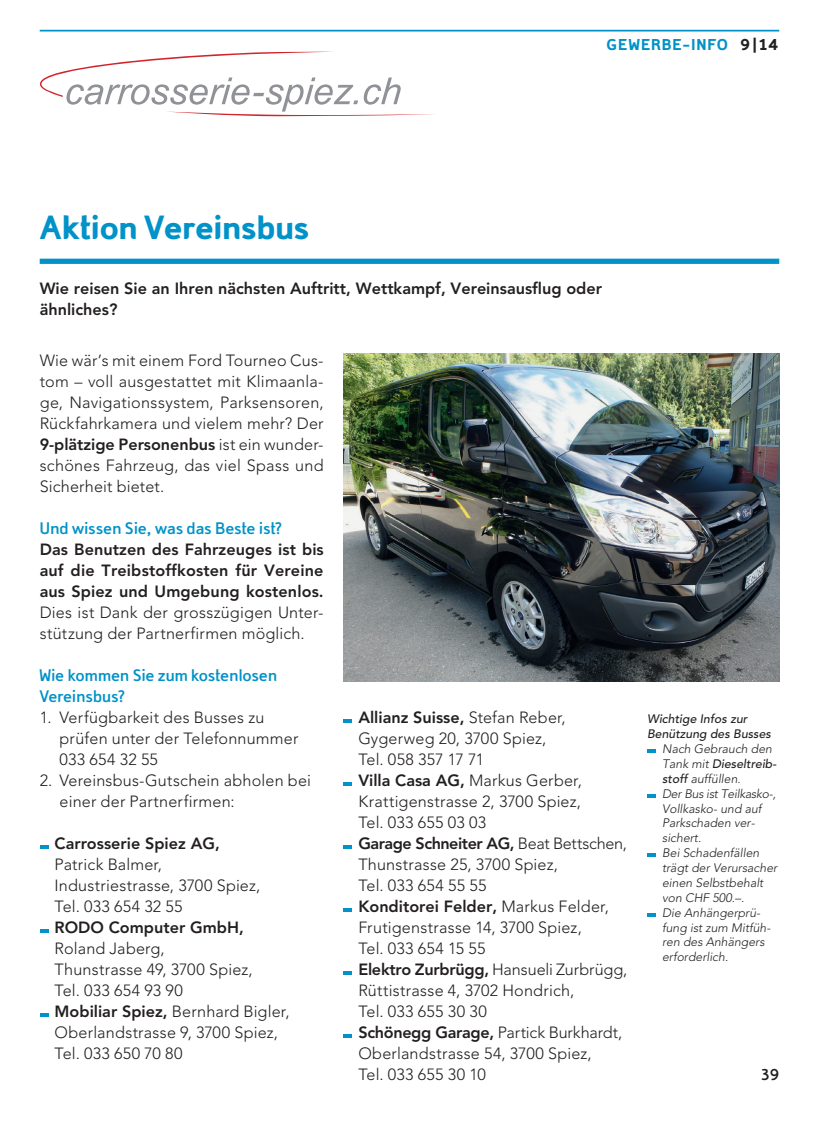
<style>
.page{position:relative;width:819px;height:1141px;background:#fff}
.page>*{position:absolute;margin:0;border:0;box-sizing:border-box;transform-origin:0 0}
._02_Titel{font:900 35px "Domestos 98";letter-spacing:.025em;color:#0092c8}
._05_Zwischentitel_bl{font:700 17.5px/21px "Domestos 98";letter-spacing:.02em;color:#0092c8}
.t1{font:900 16.45px "Domestos 98";letter-spacing:.09em;color:#0092c8}
.t2{font:900 16.45px "Domestos 98";color:#231f20}
._01_Rubrik{font:700 16.45px "Domestos 98";color:#231f20}
._07_GT_Einzug{font:300 16.1px/21px "Avenir";letter-spacing:.01em;color:#231f20}
._06_Grundtext{font:300 16.1px/21px "Avenir";letter-spacing:.015em;color:#231f20;text-align:justify}
._06_Grundtext-2{font:800 16.1px/21px "Avenir";letter-spacing:.005em;color:#231f20;text-align:justify}
._04_Lead_klein{font:800 16.1px/21px "Avenir";color:#231f20}
._08_Legenden{font:italic 300 12.25px/14.9px "Avenir";color:#231f20}
._08_Legenden-2{font:italic 500 12.25px "Avenir";color:#231f20}
.s1{font-weight:800}
.s2{font-weight:300}
.s3{font-weight:500}
</style>
<div class="page">
<hr style="left:40px;top:30px;width:739px;height:2px;background:#0092c8">
<div style="left:40px;top:259px;width:739px;height:5px;background:#0092c8"></div>
<svg style="left:343px;top:719px;width:9px;height:4px"></svg>
<svg style="left:343px;top:782px;width:9px;height:4px"></svg>
<svg style="left:343px;top:845px;width:9px;height:4px"></svg>
<svg style="left:343px;top:908px;width:9px;height:4px"></svg>
<svg style="left:343px;top:971px;width:9px;height:4px"></svg>
<svg style="left:343px;top:1034px;width:9px;height:4px"></svg>
<svg style="left:40px;top:845px;width:9px;height:4px"></svg>
<svg style="left:40px;top:929px;width:9px;height:4px"></svg>
<svg style="left:40px;top:1013px;width:9px;height:4px"></svg>
<img style="left:343px;top:354px;width:436px;height:327px">
<svg style="left:647px;top:749px;width:9px;height:4px"></svg>
<svg style="left:647px;top:794px;width:9px;height:4px"></svg>
<svg style="left:647px;top:853px;width:9px;height:4px"></svg>
<svg style="left:647px;top:913px;width:9px;height:4px"></svg>
<svg style="left:40px;top:52px;width:394px;height:64px"></svg>
<p class="t1" style="left:607px;top:35px;width:122px">GEWERBE-INFO</p>
<p class="t2" style="left:740px;top:35px;width:39px">9|14</p>
<p class="_02_Titel" style="left:40px;top:206px;width:271px">Aktion Vereinsbus</p>
<p class="_04_Lead_klein" style="left:40px;top:278px;width:564px">Wie reisen Sie an Ihren nächsten Auftritt, Wettkampf, Vereinsausflug oder ähnliches?</p>
<p class="_06_Grundtext" style="left:40px;top:350px;width:285px">Wie wär’s mit einem Ford Tourneo Cus&shy;tom – voll ausgestattet mit Klimaanla&shy;ge, Navigationssystem, Parksensoren, Rückfahrkamera und vielem mehr? Der <span class="s1">9-plätzige Personenbus</span> ist ein wunder&shy;schönes Fahrzeug, das viel Spass und Sicherheit bietet.</p>
<p class="_05_Zwischentitel_bl" style="left:40px;top:518px;width:244px">Und wissen Sie, was das Beste ist?</p>
<p class="_06_Grundtext-2" style="left:40px;top:539px;width:285px">Das Benutzen des Fahrzeuges ist bis auf die Treibstoffkosten für Vereine aus Spiez und Umgebung kostenlos.<br><span class="s2">Dies ist Dank der grosszügigen Unter&shy;stützung der Partnerfirmen möglich.</span></p>
<p class="_05_Zwischentitel_bl" style="left:40px;top:665px;width:239px">Wie kommen Sie zum kostenlosen<br>Vereinsbus?</p>
<p class="_07_GT_Einzug" style="left:60px;top:707px;width:240px;text-indent:-20px">1. Verfügbarkeit des Busses zu prüfen unter der Telefonnummer<br>033 654 32 55</p>
<p class="_07_GT_Einzug" style="left:60px;top:770px;width:253px;text-indent:-20px">2. Vereinsbus-Gutschein abholen bei einer der Partnerfirmen:</p>
<p class="_07_GT_Einzug" style="left:55px;top:833px;width:207px"><span class="s1">Carrosserie Spiez AG,<br></span>Patrick Balmer,<br>Industriestrasse, 3700 Spiez,<br>Tel. 033 654 32 55</p>
<p class="_07_GT_Einzug" style="left:55px;top:917px;width:200px"><span class="s1">RODO Computer GmbH,<br></span>Roland Jaberg,<br>Thunstrasse 49, 3700 Spiez,<br>Tel. 033 654 93 90</p>
<p class="_07_GT_Einzug" style="left:55px;top:1001px;width:236px"><span class="s1">Mobiliar Spiez,</span> Bernhard Bigler,<br>Oberlandstrasse 9, 3700 Spiez,<br>Tel. 033 650 70 80</p>
<p class="_07_GT_Einzug" style="left:358px;top:707px;width:209px"><span class="s1">Allianz Suisse,</span> Stefan Reber,<br>Gygerweg 20, 3700 Spiez,<br>Tel. 058 357 17 71</p>
<p class="_07_GT_Einzug" style="left:358px;top:770px;width:225px;text-align:justify"><span class="s1">Villa Casa AG,</span> Markus Gerber, Krattigenstrasse 2, 3700 Spiez, Tel. 033 655 03 03</p>
<p class="_07_GT_Einzug" style="left:358px;top:833px;width:270px"><span class="s1">Garage Schneiter AG,</span> Beat Bettschen,<br>Thunstrasse 25, 3700 Spiez,<br>Tel. 033 654 55 55</p>
<p class="_07_GT_Einzug" style="left:358px;top:896px;width:252px"><span class="s1">Konditorei Felder,</span> Markus Felder,<br>Frutigenstrasse 14, 3700 Spiez,<br>Tel. 033 654 15 55</p>
<p class="_07_GT_Einzug" style="left:358px;top:959px;width:270px"><span class="s1">Elektro Zurbrügg,</span> Hansueli Zurbrügg,</p>
<p class="_07_GT_Einzug" style="left:358px;top:980px;width:217px">Rüttistrasse 4, 3702 Hondrich,<br>Tel. 033 655 30 30</p>
<p class="_07_GT_Einzug" style="left:358px;top:1022px;width:265px"><span class="s1">Schönegg Garage,</span> Partick Burkhardt,<br>Oberlandstrasse 54, 3700 Spiez,<br>Tel. 033 655 30 10</p>
<p class="_08_Legenden-2" style="left:647px;top:712px;width:102px">Wichtige Infos zur</p>
<p class="_08_Legenden-2" style="left:647px;top:727px;width:125px">Benützung des Busses</p>
<p class="_08_Legenden" style="left:662px;top:741px;width:116px">Nach Gebrauch den<br>Tank mit <span class="s3">Dieseltreib&shy;stoff</span> auffüllen.</p>
<p class="_08_Legenden" style="left:662px;top:786px;width:115px">Der Bus ist Teilkasko-,<br>Vollkasko- und auf<br>Parkschaden ver&shy;sichert.</p>
<p class="_08_Legenden" style="left:662px;top:845px;width:117px">Bei Schadenfällen trägt der Verursacher einen Selbstbehalt von CHF 500.–.</p>
<p class="_08_Legenden" style="left:662px;top:905px;width:110px">Die Anhängerprü&shy;fung ist zum Mitfüh&shy;ren des Anhängers erforderlich.</p>
<p class="_01_Rubrik" style="left:760px;top:1065px;width:20px">39</p>
</div>
